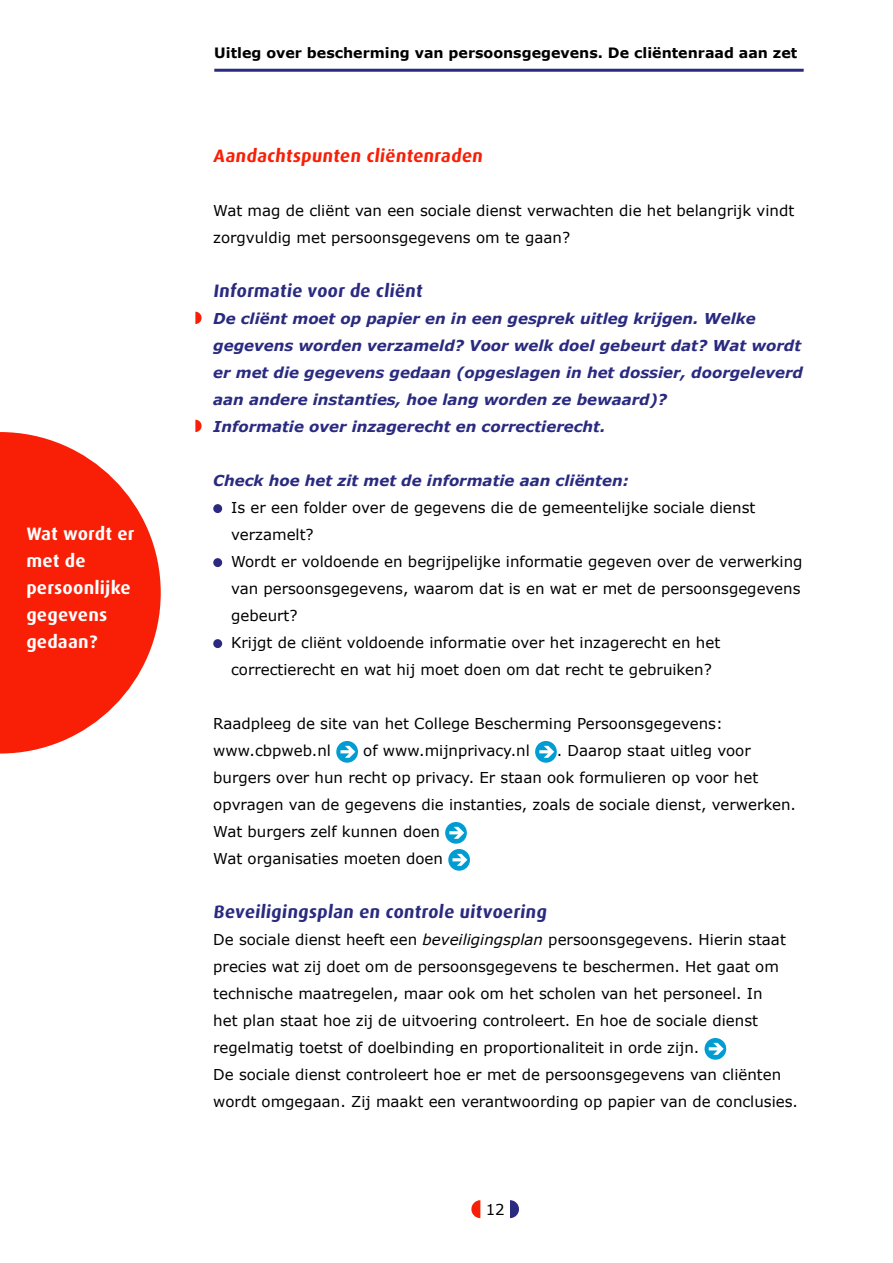
<style>
.page{position:relative;width:893px;height:1263px;background:#fff}
.page>*{position:absolute;margin:0;border:0;box-sizing:border-box;transform-origin:0 0}
.t1{font:700 18px "Dax OT";color:#2a2a80}
.t2{font:700 18px/27px "Dax OT";color:#fff}
.t3{font:700 18px "Dax OT";color:#f81f06}
.t4{font:15px/27px "Verdana";color:#000}
.t5{font:italic 700 15px/27px "Verdana";color:#2a2a80}
.t6{font:700 14.25px "Verdana";color:#000}
.s1{font-style:italic}
</style>
<div class="page">
<svg style="left:471px;top:1200px;width:9px;height:18px"></svg>
<svg style="left:510px;top:1200px;width:9px;height:18px"></svg>
<hr style="left:214px;top:69px;width:590px;height:3px;background:#2a2a80">
<svg style="left:195px;top:312px;width:7px;height:12px"></svg>
<svg style="left:195px;top:420px;width:7px;height:12px"></svg>
<div style="left:213px;top:504px;width:9px;height:9px;background:#2a2a80;border-radius:50%"></div>
<div style="left:213px;top:558px;width:9px;height:9px;background:#2a2a80;border-radius:50%"></div>
<div style="left:213px;top:639px;width:9px;height:9px;background:#2a2a80;border-radius:50%"></div>
<svg style="left:336px;top:741px;width:22px;height:22px"></svg>
<svg style="left:535px;top:741px;width:22px;height:22px"></svg>
<svg style="left:445px;top:822px;width:25px;height:49px"></svg>
<svg style="left:704px;top:1038px;width:22px;height:22px"></svg>
<svg style="left:0;top:432px;width:161px;height:321px;fill:#f81f06"></svg>
<p class="t2" style="left:26px;top:520px;width:110px">Wat wordt er met de persoonlijke gegevens gedaan?</p>
<p class="t6" style="left:214px;top:44px;width:585px">Uitleg over bescherming van persoonsgegevens. De cliëntenraad aan zet</p>
<p class="t3" style="left:213px;top:144px;width:273px">Aandachtspunten cliëntenraden</p>
<p class="t4" style="left:213px;top:197px;width:583px">Wat mag de cliënt van een sociale dienst verwachten die het belangrijk vindt zorgvuldig met persoonsgegevens om te gaan?</p>
<p class="t1" style="left:213px;top:279px;width:213px">Informatie voor de cliënt</p>
<p class="t5" style="left:213px;top:305px;width:591px">De cliënt moet op papier en in een gesprek uitleg krijgen. Welke gegevens worden verzameld? Voor welk doel gebeurt dat? Wat wordt er met die gegevens gedaan (opgeslagen in het dossier, doorgeleverd aan andere instanties, hoe lang worden ze bewaard)?<br>Informatie over inzagerecht en correctierecht.</p>
<p class="t5" style="left:213px;top:467px;width:417px">Check hoe het zit met de informatie aan cliënten:</p>
<p class="t4" style="left:231px;top:494px;width:573px">Is er een folder over de gegevens die de gemeentelijke sociale dienst verzamelt?<br>Wordt er voldoende en begrijpelijke informatie gegeven over de verwerking van persoonsgegevens, waarom dat is en wat er met de persoonsgegevens gebeurt?<br>Krijgt de cliënt voldoende informatie over het inzagerecht en het correctierecht en wat hij moet doen om dat recht te gebruiken?</p>
<p class="t4" style="left:213px;top:710px;width:511px">Raadpleeg de site van het College Bescherming Persoonsgegevens: www.cbpweb.nl</p>
<p class="t4" style="left:363px;top:737px;width:168px">of www.mijnprivacy.nl</p>
<p class="t4" style="left:213px;top:737px;width:584px;text-indent:344px">. Daarop staat uitleg voor burgers over hun recht op privacy. Er staan ook formulieren op voor het opvragen van de gegevens die instanties, zoals de sociale dienst, verwerken.<br>Wat burgers zelf kunnen doen<br>Wat organisaties moeten doen</p>
<p class="t1" style="left:213px;top:900px;width:337px">Beveiligingsplan en controle uitvoering</p>
<p class="t4" style="left:213px;top:926px;width:586px">De sociale dienst heeft een <span class="s1">beveiligingsplan</span> persoonsgegevens. Hierin staat precies wat zij doet om de persoonsgegevens te beschermen. Het gaat om technische maatregelen, maar ook om het scholen van het personeel. In<br>het plan staat hoe zij de uitvoering controleert. En hoe de sociale dienst regelmatig toetst of doelbinding en proportionaliteit in orde zijn.<br>De sociale dienst controleert hoe er met de persoonsgegevens van cliënten wordt omgegaan. Zij maakt een verantwoording op papier van de conclusies.</p>
<p class="t4" style="left:486px;top:1196px;width:21px">12</p>
</div>
